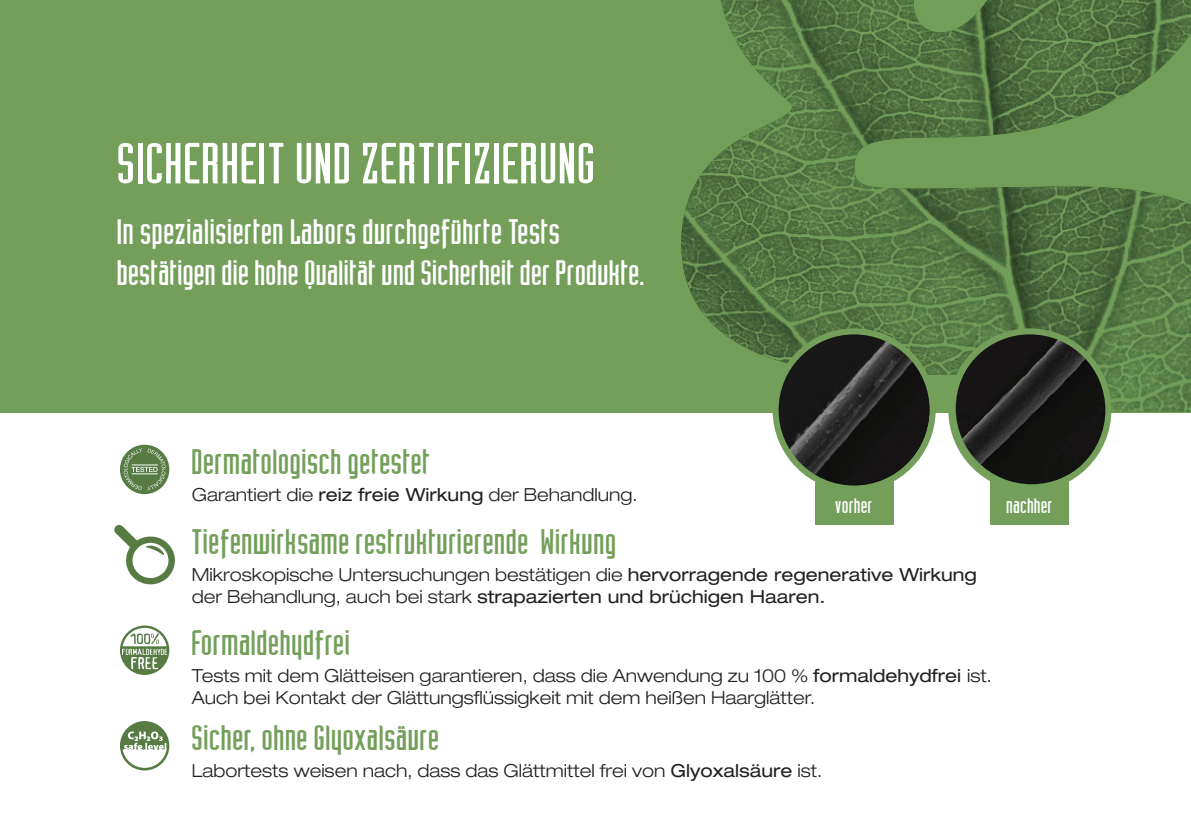
<style>
.page{position:relative;width:1191px;height:840px;background:#fff}
.page>*{position:absolute;margin:0;border:0;box-sizing:border-box;transform-origin:0 0}
.t1{font:54.8px "Assiduous";color:#fff}
.t2{font:33.8px "Assiduous";color:#739f5b}
.t3{font:33.8px/40.6px "Assiduous";letter-spacing:-.01em;color:#fff}
.t4{font:20px "Assiduous";color:#fff}
.t5{font:300 expanded 18px/21.6px "Helvetica Neue LT Std";color:#231f20}
.s1{font-weight:400}
</style>
<div class="page">
<div style="left:0;top:0;width:1191px;height:412px;background:#739f5b"></div>
<img style="left:681px;top:0;width:510px;height:411px">
<svg style="left:120px;top:444px;width:49px;height:50px"></svg>
<svg style="left:124px;top:448px;width:42px;height:42px;background:#779468"></svg>
<svg style="left:120px;top:625px;width:49px;height:49px"></svg>
<svg style="left:122px;top:627px;width:45px;height:41px"></svg>
<svg style="left:114px;top:525px;width:61px;height:59px"></svg>
<svg style="left:120px;top:720px;width:49px;height:50px"></svg>
<svg style="left:123px;top:731px;width:44px;height:36px"></svg>
<div style="left:815px;top:474px;width:78px;height:50px;background:#739f5b"></div>
<div style="left:990px;top:474px;width:79px;height:50px;background:#739f5b"></div>
<img style="left:893px;top:331px;width:41px;height:160px">
<svg style="left:775px;top:331px;width:157px;height:157px;background:#3e443a"></svg>
<div style="left:772px;top:328px;width:163px;height:163px;border:6px solid #739f5b;border-radius:50%"></div>
<svg style="left:951px;top:331px;width:157px;height:153px;background:#373e33"></svg>
<div style="left:948px;top:328px;width:163px;height:163px;border:6px solid #739f5b;border-radius:50%"></div>
<p class="t1" style="left:117px;top:136px;width:481px">SICHERHEIT UND ZERTIFIZIERUNG</p>
<p class="t3" style="left:117px;top:212px;width:530px">In spezialisierten Labors durchgeführte Tests bestätigen die hohe Qualität und Sicherheit der Produkte.</p>
<p class="t2" style="left:192px;top:444px;width:240px">Dermatologisch getestet</p>
<p class="t5" style="left:192px;top:483px;width:447px">Garantiert die <span class="s1">reiz freie Wirkung</span> der Behandlung.</p>
<p class="t2" style="left:192px;top:524px;width:426px">Tiefenwirksame restrukturierende Wirkung</p>
<p class="t5" style="left:192px;top:563px;width:786px">Mikroskopische Untersuchungen bestätigen die <span class="s1">hervorragende regenerative Wirkung </span>der Behandlung, auch bei stark <span class="s1">strapazierten und brüchigen Haaren.</span></p>
<p class="t2" style="left:192px;top:625px;width:160px">Formaldehydfrei</p>
<p class="t5" style="left:192px;top:664px;width:801px">Tests mit dem Glätteisen garantieren, dass die Anwendung zu 100 % <span class="s1">formaldehydfrei</span> ist.<br>Auch bei Kontakt der Glättungsflüssigkeit mit dem heißen Haarglätter.</p>
<p class="t2" style="left:192px;top:720px;width:250px">Sicher, ohne Glyoxalsäure</p>
<p class="t5" style="left:192px;top:759px;width:632px">Labortests weisen nach, dass das Glättmittel frei von <span class="s1">Glyoxalsäure</span> ist.</p>
<p class="t4" style="left:835px;top:495px;width:39px">vorher</p>
<p class="t4" style="left:1006px;top:495px;width:48px">nachher</p>
</div>
